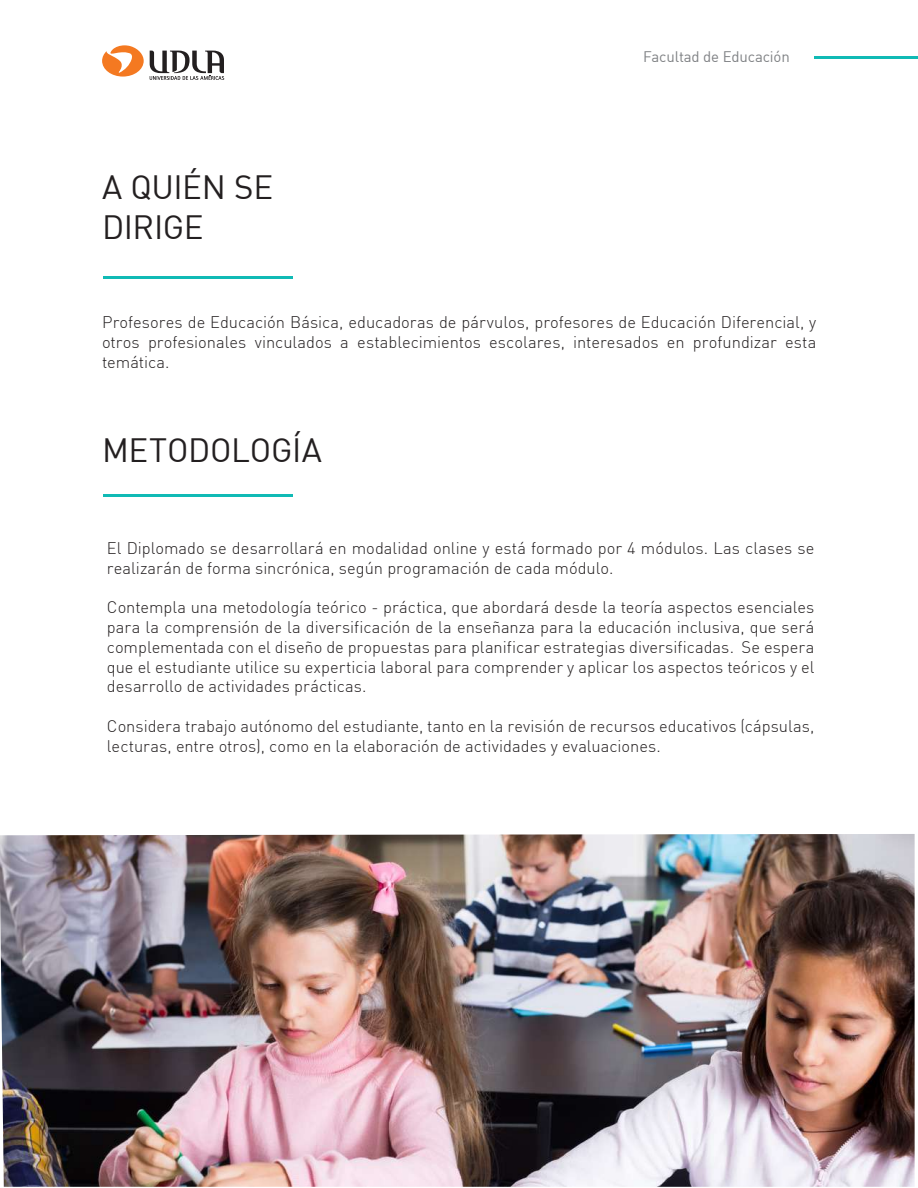
<style>
.page{position:relative;width:918px;height:1188px;background:#fff}
.page>*{position:absolute;margin:0;border:0;box-sizing:border-box;transform-origin:0 0}
.t1{font:33px/39.6px "DIN";letter-spacing:-.01em;color:#231f20}
.t2{font:300 16.5px/19.8px "DIN";color:#231f20;text-align:justify}
.t3{font:15px "DIN";letter-spacing:-.01em;color:#808285}
</style>
<div class="page">
<svg style="left:102px;top:45px;width:42px;height:32px"></svg>
<svg style="left:150px;top:51px;width:74px;height:29px"></svg>
<hr style="left:814px;top:56px;width:104px;height:2px;background:#10bab5">
<hr style="left:103px;top:494px;width:190px;height:2px;background:#10bab5">
<hr style="left:103px;top:276px;width:190px;height:3px;background:#10bab5">
<img style="left:0;top:834px;width:915px;height:353px">
<h1 class="t1" style="left:102px;top:167px;width:173px">A QUIÉN SE<br>DIRIGE</h1>
<p class="t3" style="left:643px;top:48px;width:148px">Facultad de Educación</p>
<p class="t2" style="left:102px;top:312px;width:716px">Profesores de Educación Básica, educadoras de párvulos, profesores de Educación Diferencial, y otros profesionales vinculados a establecimientos escolares, interesados en profundizar esta temática.</p>
<h1 class="t1" style="left:102px;top:430px;width:221px">METODOLOGÍA</h1>
<p class="t2" style="left:107px;top:538px;width:709px">El Diplomado se desarrollará en modalidad online y está formado por 4 módulos. Las clases se realizarán de forma sincrónica, según programación de cada módulo.</p>
<p class="t2" style="left:107px;top:597px;width:709px">Contempla una metodología teórico - práctica, que abordará desde la teoría aspectos esenciales para la comprensión de la diversificación de la enseñanza para la educación inclusiva, que será complementada con el diseño de propuestas para planificar estrategias diversificadas. Se espera que el estudiante utilice su experticia laboral para comprender y aplicar los aspectos teóricos y el desarrollo de actividades prácticas.</p>
<p class="t2" style="left:107px;top:716px;width:709px">Considera trabajo autónomo del estudiante, tanto en la revisión de recursos educativos (cápsulas, lecturas, entre otros), como en la elaboración de actividades y evaluaciones.</p>
</div>
